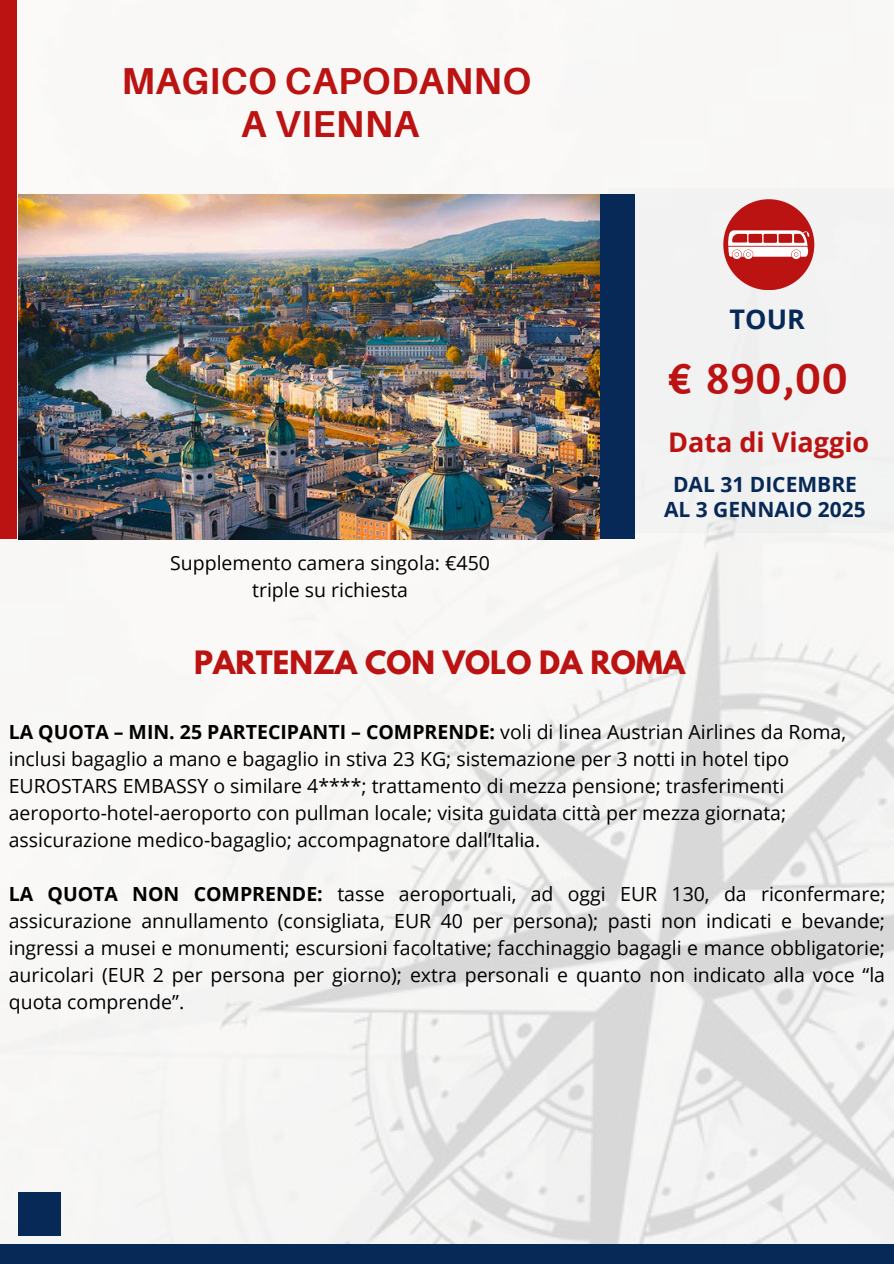
<style>
.page{position:relative;width:894px;height:1264px;background:#fff}
.page>*{position:absolute;margin:0;border:0;box-sizing:border-box;transform-origin:0 0}
.t1{font:47.25px "Amaranth";color:#bb1212}
.t2{font:700 37.5px/42.8px "Aileron";letter-spacing:.01em;color:#bb1212;text-align:center}
.t3{font:700 28.5px "League Spartan";color:#bb1212}
.t4{font:700 27px "Open Sans";color:#bb1212}
.t5{font:700 27px "Open Sans";color:#072957}
.t6{font:700 21px/24.8px "Open Sans";color:#072957;text-align:center}
.t7{font:19.5px/27px "Open Sans";color:#000}
.s1{font-weight:700}
</style>
<div class="page">
<img style="left:0;top:532px;width:893px;height:711px">
<div style="left:607px;top:188px;width:286px;height:344px;background:#f2f2f2"></div>
<div style="left:577px;top:194px;width:57px;height:344px;background:#072957"></div>
<div style="left:723px;top:199px;width:91px;height:91px;background:#bb1212;border-radius:50%"></div>
<div style="left:0;top:0;width:17px;height:538px;background:#bb1212"></div>
<div style="left:18px;top:1191px;width:43px;height:44px;background:#072957"></div>
<div style="left:0;top:1243px;width:893px;height:20px;background:#072957"></div>
<svg style="left:728px;top:230px;width:81px;height:29px"></svg>
<img style="left:18px;top:194px;width:581px;height:345px">
<p class="t2" style="left:121px;top:59px;width:411px">MAGICO CAPODANNO<br>A VIENNA</p>
<p class="t7" style="left:170px;top:549px;width:321px;text-align:center">Supplemento camera singola: €450 triple su richiesta</p>
<h4 class="t5" style="left:729px;top:300px;width:77px">TOUR</h4>
<p class="t1" style="left:667px;top:348px;width:182px">€ 890,00</p>
<h5 class="t4" style="left:668px;top:423px;width:203px">Data di Viaggio</h5>
<h3 class="t6" style="left:664px;top:471px;width:203px">DAL 31 DICEMBRE<br>AL 3 GENNAIO 2025</h3>
<h6 class="t3" style="left:194px;top:648px;width:492px">PARTENZA CON VOLO DA ROMA</h6>
<h3 class="t7" style="left:9px;top:717px;width:838px"><span class="s1">LA QUOTA – MIN. 25 PARTECIPANTI – COMPRENDE:</span> voli di linea Austrian Airlines da Roma, inclusi bagaglio a mano e bagaglio in stiva 23 KG; sistemazione per 3 notti in hotel tipo EUROSTARS EMBASSY o similare 4****; trattamento di mezza pensione; trasferimenti aeroporto-hotel-aeroporto con pullman locale; visita guidata città per mezza giornata; assicurazione medico-bagaglio; accompagnatore dall’Italia.</h3>
<h1 class="t7" style="left:9px;top:879px;width:878px;text-align:justify"><span class="s1">LA QUOTA NON COMPRENDE:</span> tasse aeroportuali, ad oggi EUR 130, da riconfermare; assicurazione annullamento (consigliata, EUR 40 per persona); pasti non indicati e bevande; ingressi a musei e monumenti; escursioni facoltative; facchinaggio bagagli e mance obbligatorie; auricolari (EUR 2 per persona per giorno); extra personali e quanto non indicato alla voce “la quota comprende”.</h1>
</div>
